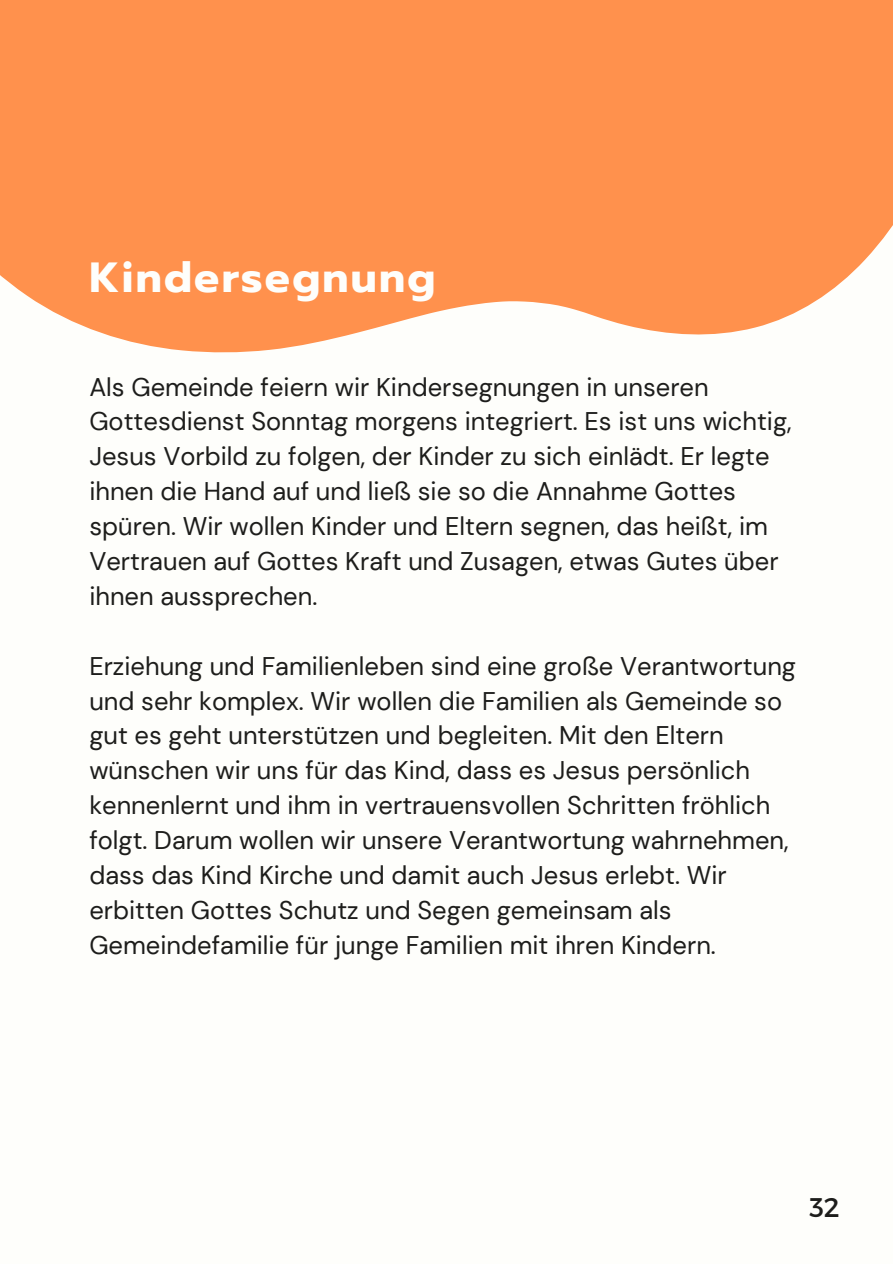
<style>
.page{position:relative;width:893px;height:1264px;background:#fff}
.page>*{position:absolute;margin:0;border:0;box-sizing:border-box;transform-origin:0 0}
.t1{font:700 42px "Prompt";letter-spacing:.055em;color:#fefefb}
.t2{font:27px "Montserrat";color:#1d1d1b}
.t3{font:25.5px/34.8px "DM Sans";color:#1d1d1b}
</style>
<div class="page">
<div style="left:0;top:0;width:892px;height:1263px;background:#fefefb"></div>
<svg style="left:0;top:0;width:892px;height:353px;background:#fe9a5c"></svg>
<h1 class="t1" style="left:89px;top:246px;width:347px">Kindersegnung</h1>
<p class="t3" style="left:89px;top:369px;width:703px">Als Gemeinde feiern wir Kindersegnungen in unseren Gottesdienst Sonntag morgens integriert. Es ist uns wichtig, Jesus Vorbild zu folgen, der Kinder zu sich einlädt. Er legte ihnen die Hand auf und ließ sie so die Annahme Gottes spüren. Wir wollen Kinder und Eltern segnen, das heißt, im Vertrauen auf Gottes Kraft und Zusagen, etwas Gutes über ihnen aussprechen.</p>
<p class="t3" style="left:89px;top:648px;width:708px">Erziehung und Familienleben sind eine große Verantwortung und sehr komplex. Wir wollen die Familien als Gemeinde so gut es geht unterstützen und begleiten. Mit den Eltern wünschen wir uns für das Kind, dass es Jesus persönlich kennenlernt und ihm in vertrauensvollen Schritten fröhlich folgt. Darum wollen wir unsere Verantwortung wahrnehmen, dass das Kind Kirche und damit auch Jesus erlebt. Wir erbitten Gottes Schutz und Segen gemeinsam als Gemeindefamilie für junge Familien mit ihren Kindern.</p>
<p class="t2" style="left:809px;top:1190px;width:32px">32</p>
</div>
